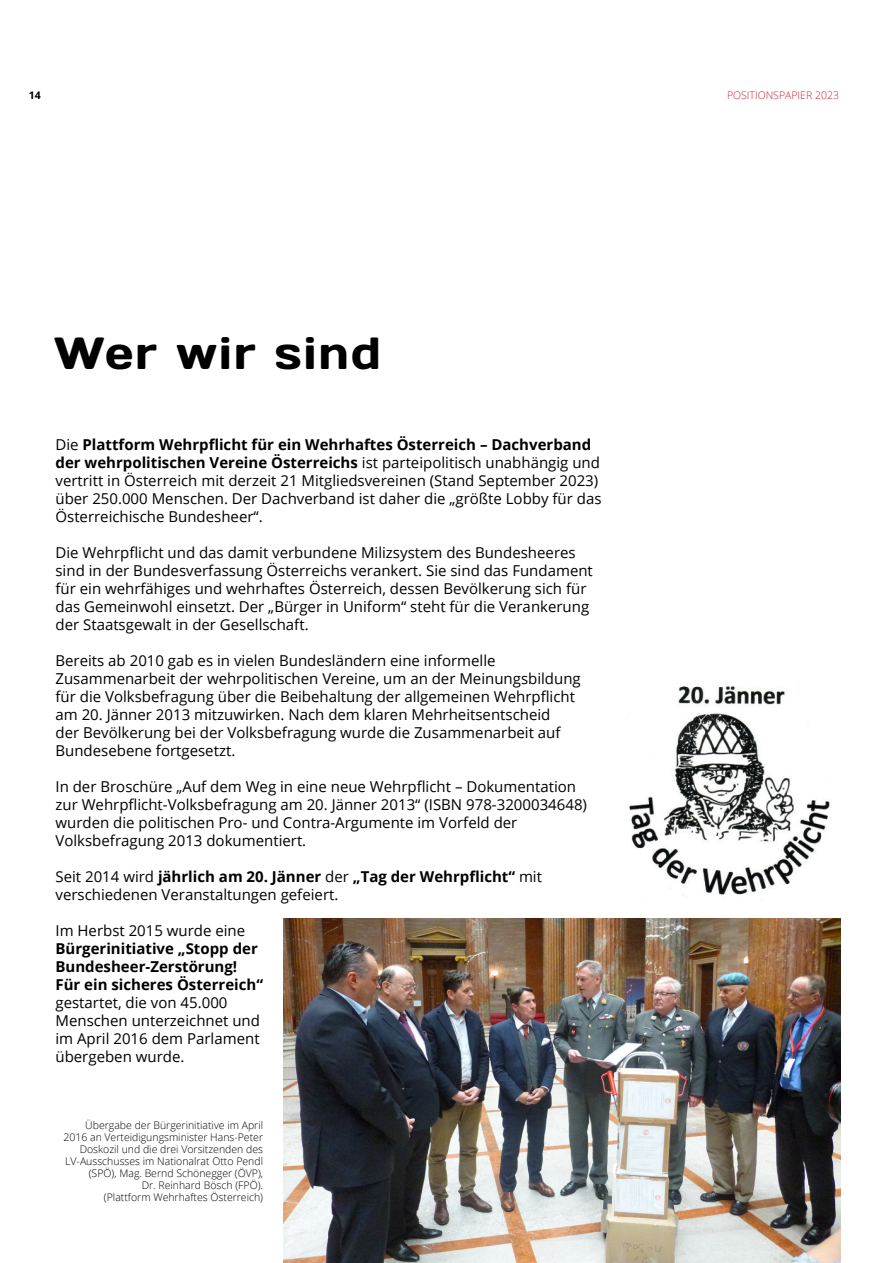
<style>
.page{position:relative;width:893px;height:1263px;background:#fff}
.page>*{position:absolute;margin:0;border:0;box-sizing:border-box;transform-origin:0 0}
.t1{font:45px "Days One";letter-spacing:.04em;color:#000}
.t2{font:15px/18px "Open Sans";color:#000}
.t3{font:700 15px/18px "Open Sans";color:#000}
.t4{font:300 10.5px/12px "Open Sans";color:#000;text-align:right}
.t5{font:300 10.5px "Open Sans";color:#ce202f}
.t6{font:700 10.5px "Open Sans";color:#000}
.s1{font-weight:700}
</style>
<div class="page">
<img style="left:629px;top:686px;width:201px;height:209px">
<img style="left:284px;top:918px;width:556px;height:345px">
<p class="t6" style="left:29px;top:88px;width:13px">14</p>
<p class="t5" style="left:727px;top:88px;width:113px">POSITIONSPAPIER 2023</p>
<h1 class="t1" style="left:54px;top:324px;width:328px">Wer wir sind</h1>
<p class="t2" style="left:56px;top:435px;width:548px">Die <span class="s1">Plattform Wehrpflicht für ein Wehrhaftes Österreich – Dachverband der wehrpolitischen Vereine Österreichs</span> ist parteipolitisch unabhängig und vertritt in Österreich mit derzeit 21 Mitgliedsvereinen (Stand September 2023) über 250.000 Menschen. Der Dachverband ist daher die „größte Lobby für das Österreichische Bundesheer“.</p>
<p class="t2" style="left:56px;top:543px;width:539px">Die Wehrpflicht und das damit verbundene Milizsystem des Bundesheeres sind in der Bundesverfassung Österreichs verankert. Sie sind das Fundament für ein wehrfähiges und wehrhaftes Österreich, dessen Bevölkerung sich für das Gemeinwohl einsetzt. Der „Bürger in Uniform“ steht für die Verankerung der Staatsgewalt in der Gesellschaft.</p>
<p class="t2" style="left:56px;top:651px;width:527px">Bereits ab 2010 gab es in vielen Bundesländern eine informelle Zusammenarbeit der wehrpolitischen Vereine, um an der Meinungsbildung für die Volksbefragung über die Beibehaltung der allgemeinen Wehrpflicht am 20. Jänner 2013 mitzuwirken. Nach dem klaren Mehrheitsentscheid<br>der Bevölkerung bei der Volksbefragung wurde die Zusammenarbeit auf Bundesebene fortgesetzt.</p>
<p class="t2" style="left:56px;top:777px;width:533px">In der Broschüre „Auf dem Weg in eine neue Wehrpflicht – Dokumentation zur Wehrpflicht-Volksbefragung am 20. Jänner 2013“ (ISBN 978-3200034648) wurden die politischen Pro- und Contra-Argumente im Vorfeld der Volksbefragung 2013 dokumentiert.</p>
<p class="t2" style="left:56px;top:867px;width:488px">Seit 2014 wird <span class="s1">jährlich am 20. Jänner</span> der <span class="s1">„Tag der Wehrpflicht“</span> mit verschiedenen Veranstaltungen gefeiert.</p>
<p class="t2" style="left:56px;top:921px;width:191px">Im Herbst 2015 wurde eine</p>
<p class="t3" style="left:56px;top:939px;width:209px">Bürgerinitiative „Stopp der<br>Bundesheer-Zerstörung!<br>Für ein sicheres Österreich“</p>
<p class="t2" style="left:56px;top:993px;width:206px">gestartet, die von 45.000<br>Menschen unterzeichnet und im April 2016 dem Parlament übergeben wurde.</p>
<p class="t4" style="left:63px;top:1118px;width:201px">Übergabe der Bürgerinitiative im April 2016 an Verteidigungsminister Hans-Peter Doskozil und die drei Vorsitzenden des LV-Ausschusses im Nationalrat Otto Pendl (SPÖ), Mag. Bernd Schönegger (ÖVP),<br>Dr. Reinhard Bösch (FPÖ).<br>(Plattform Wehrhaftes Österreich)</p>
</div>
